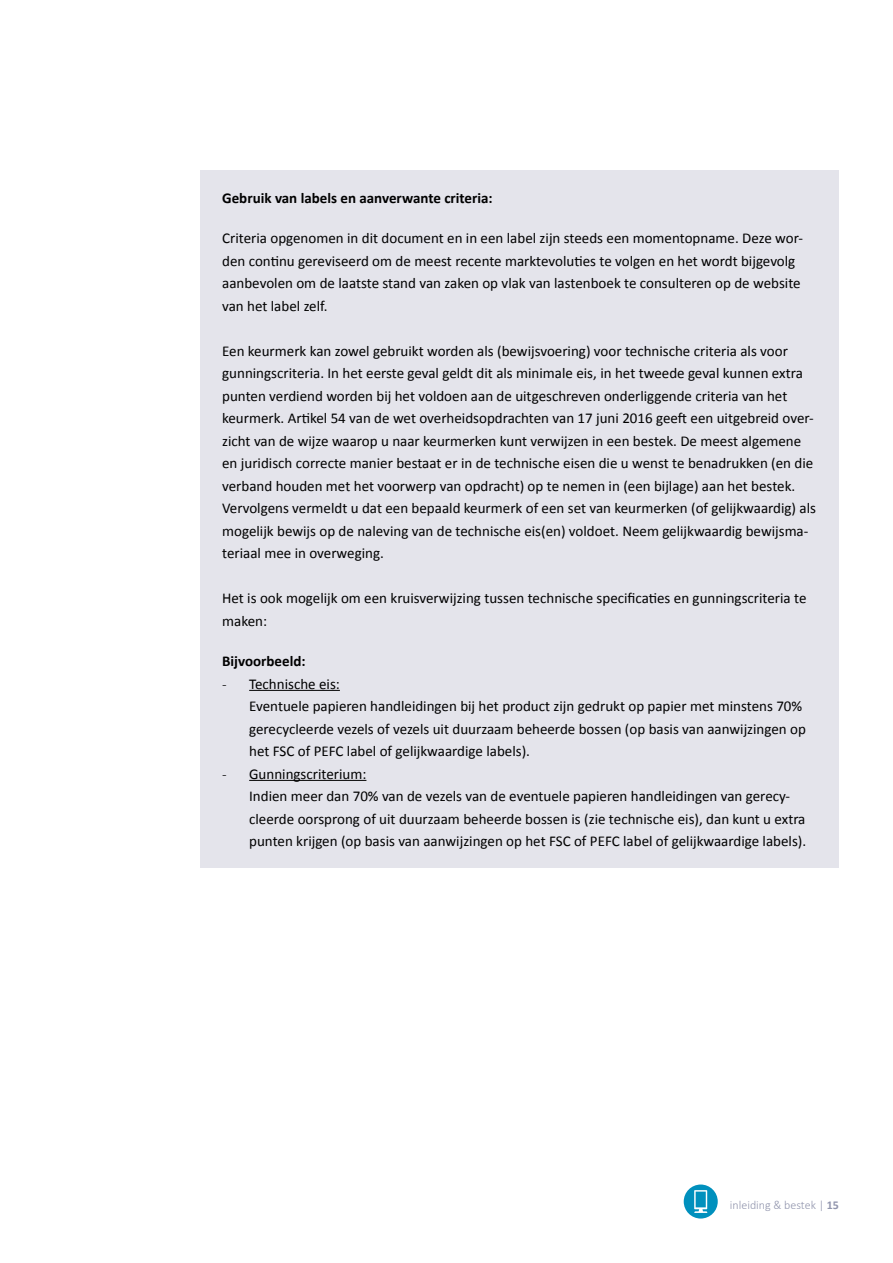
<style>
.page{position:relative;width:893px;height:1263px;background:#fff}
.page>*{position:absolute;margin:0;border:0;box-sizing:border-box;transform-origin:0 0}
.t1{font:15px/22.5px "Calibri";color:#000}
.t2{font:700 15px "Calibri";color:#000}
.t3{font:300 12px "Calibri";color:#9195ad}
.s1{font-weight:300}
.s2{font-weight:700}
</style>
<div class="page">
<div style="left:684px;top:1184px;width:34px;height:34px;background:#0090bd;border-radius:50%"></div>
<svg style="left:694px;top:1190px;width:13px;height:23px"></svg>
<div style="left:201px;top:170px;width:638px;height:697px;background:#e4e4eb"></div>
<hr style="left:249px;top:690px;width:91px;height:1px;background:#000">
<hr style="left:249px;top:780px;width:117px;height:1px;background:#000">
<p class="t2" style="left:222px;top:188px;width:272px">Gebruik van labels en aanverwante criteria:</p>
<p class="t1" style="left:222px;top:227px;width:582px">Criteria opgenomen in dit document en in een label zijn steeds een momentopname. Deze wor&shy;den continu gereviseerd om de meest recente marktevoluties te volgen en het wordt bijgevolg aanbevolen om de laatste stand van zaken op vlak van lastenboek te consulteren op de website van het label zelf.</p>
<p class="t1" style="left:222px;top:339px;width:595px">Een keurmerk kan zowel gebruikt worden als (bewijsvoering) voor technische criteria als voor gunningscriteria. In het eerste geval geldt dit als minimale eis, in het tweede geval kunnen extra punten verdiend worden bij het voldoen aan de uitgeschreven onderliggende criteria van het keurmerk. Artikel 54 van de wet overheidsopdrachten van 17 juni 2016 geeft een uitgebreid over&shy;zicht van de wijze waarop u naar keurmerken kunt verwijzen in een bestek. De meest algemene en juridisch correcte manier bestaat er in de technische eisen die u wenst te benadrukken (en die verband houden met het voorwerp van opdracht) op te nemen in (een bijlage) aan het bestek.<br>Vervolgens vermeldt u dat een bepaald keurmerk of een set van keurmerken (of gelijkwaardig) als mogelijk bewijs op de naleving van de technische eis(en) voldoet. Neem gelijkwaardig bewijsma&shy;teriaal mee in overweging.</p>
<p class="t1" style="left:222px;top:587px;width:586px">Het is ook mogelijk om een kruisverwijzing tussen technische specificaties en gunningscriteria te maken:</p>
<p class="t2" style="left:222px;top:652px;width:85px">Bijvoorbeeld:</p>
<p class="t1" style="left:249px;top:672px;width:558px;text-indent:-27px"><span class="s1">-</span> Technische eis:<br>Eventuele papieren handleidingen bij het product zijn gedrukt op papier met minstens 70% gerecycleerde vezels of vezels uit duurzaam beheerde bossen (op basis van aanwijzingen op het FSC of PEFC label of gelijkwaardige labels).</p>
<p class="t1" style="left:249px;top:762px;width:559px;text-indent:-27px"><span class="s1">-</span> Gunningscriterium:<br>Indien meer dan 70% van de vezels van de eventuele papieren handleidingen van gerecy&shy;cleerde oorsprong of uit duurzaam beheerde bossen is (zie technische eis), dan kunt u extra punten krijgen (op basis van aanwijzingen op het FSC of PEFC label of gelijkwaardige labels).</p>
<p class="t3" style="left:730px;top:1197px;width:111px">inleiding &amp; bestek | <span class="s2">15</span></p>
</div>
